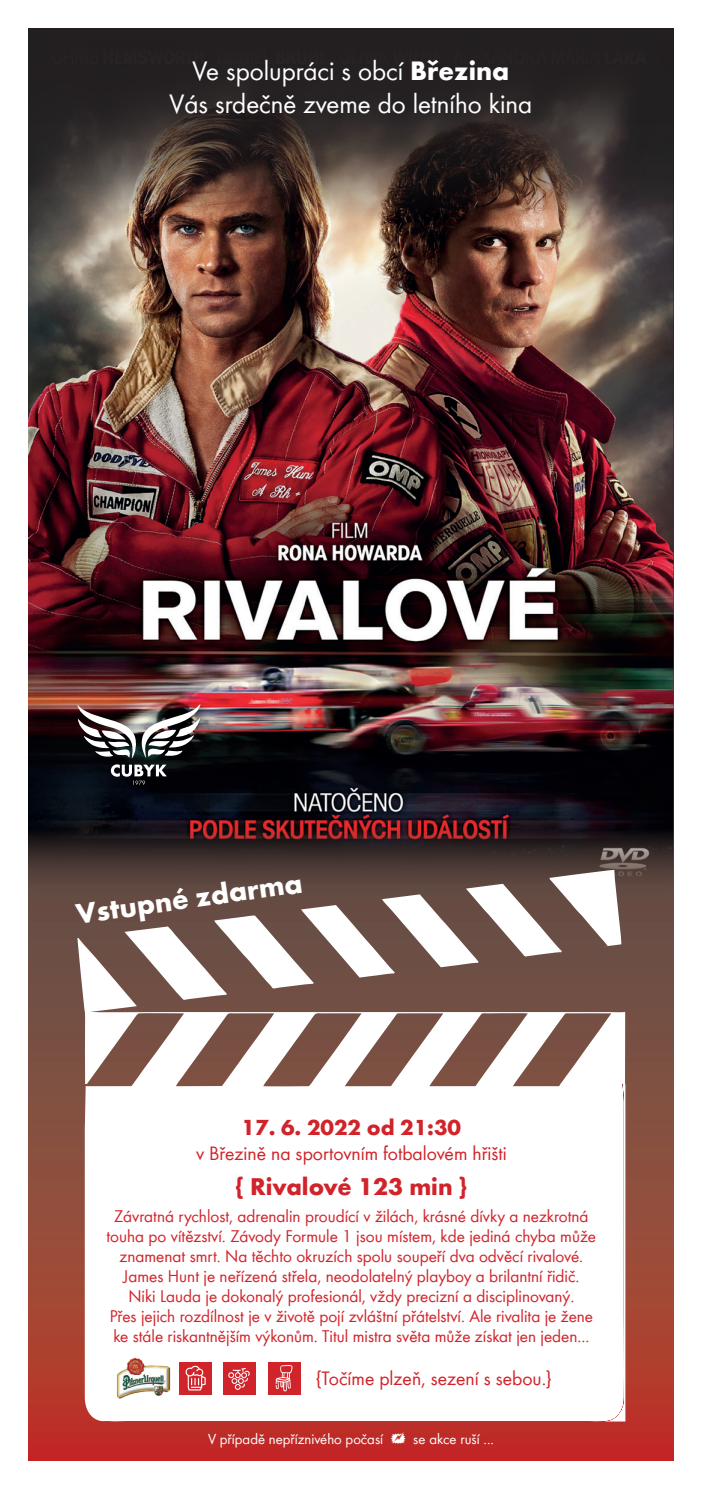
<style>
.page{position:relative;width:702px;height:1489px;background:#fff}
.page>*{position:absolute;margin:0;border:0;box-sizing:border-box;transform-origin:0 0}
.t1{font:700 29.25px "Wuerth";color:#fff}
.t2{font:27.5px/33px "Wuerth";color:#fff;text-align:center}
.t3{font:700 25px "Wuerth";color:#d1232a}
.t4{font:700 22.5px "Wuerth";color:#d1232a}
.t5{font:20px "Wuerth";color:#d1232a}
.t6{font:17.5px/20px "Wuerth";color:#d1232a;text-align:center}
.t7{font:15px "Wuerth";color:#fff}
.s1{font-weight:700}
</style>
<div class="page">
<svg style="left:28px;top:899px;width:645px;height:561px;background:#9d4035"></svg>
<img style="left:28px;top:28px;width:645px;height:871px">
<img style="left:77px;top:704px;width:123px;height:80px">
<svg style="left:77px;top:869px;width:548px;height:553px"></svg>
<div style="left:179px;top:1361px;width:32px;height:33px;background:#d1232a"></div>
<svg style="left:185px;top:1365px;width:21px;height:25px"></svg>
<div style="left:223px;top:1361px;width:33px;height:33px;background:#d1232a"></div>
<svg style="left:228px;top:1368px;width:22px;height:21px"></svg>
<div style="left:268px;top:1361px;width:32px;height:33px;background:#d1232a"></div>
<svg style="left:275px;top:1365px;width:18px;height:26px"></svg>
<img style="left:116px;top:1357px;width:55px;height:41px">
<svg style="left:391px;top:1432px;width:14px;height:12px"></svg>
<h2 class="t2" style="left:169px;top:53px;width:364px">Ve spolupráci s obcí <span class="s1">Březina<br></span>Vás srdečně zveme do letního kina</h2>
<h1 class="t1" style="left:73px;top:892px;width:230px;rotate:-8deg">Vstupné zdarma</h1>
<p class="t4" style="left:242px;top:1110px;width:221px">17. 6. 2022 od 21:30</p>
<p class="t5" style="left:196px;top:1139px;width:312px">v Březině na sportovním fotbalovém hřišti</p>
<h3 class="t3" style="left:234px;top:1168px;width:236px">{ Rivalové 123 min }</h3>
<p class="t6" style="left:107px;top:1205px;width:491px">Závratná rychlost, adrenalin proudící v žilách, krásné dívky a nezkrotná touha po vítězství. Závody Formule 1 jsou místem, kde jediná chyba může znamenat smrt. Na těchto okruzích spolu soupeří dva odvěcí rivalové.<br>James Hunt je neřízená střela, neodolatelný playboy a brilantní řidič.<br>Niki Lauda je dokonalý profesionál, vždy precizní a disciplinovaný.<br>Přes jejich rozdílnost je v životě pojí zvláštní přátelství. Ale rivalita je žene ke stále riskantnějším výkonům. Titul mistra světa může získat jen jeden...</p>
<p class="t5" style="left:316px;top:1364px;width:237px">{Točíme plzeň, sezení s sebou.}</p>
<p class="t7" style="left:208px;top:1428px;width:177px">V případě nepříznivého počasí</p>
<p class="t7" style="left:413px;top:1428px;width:82px">se akce ruší ...</p>
</div>
